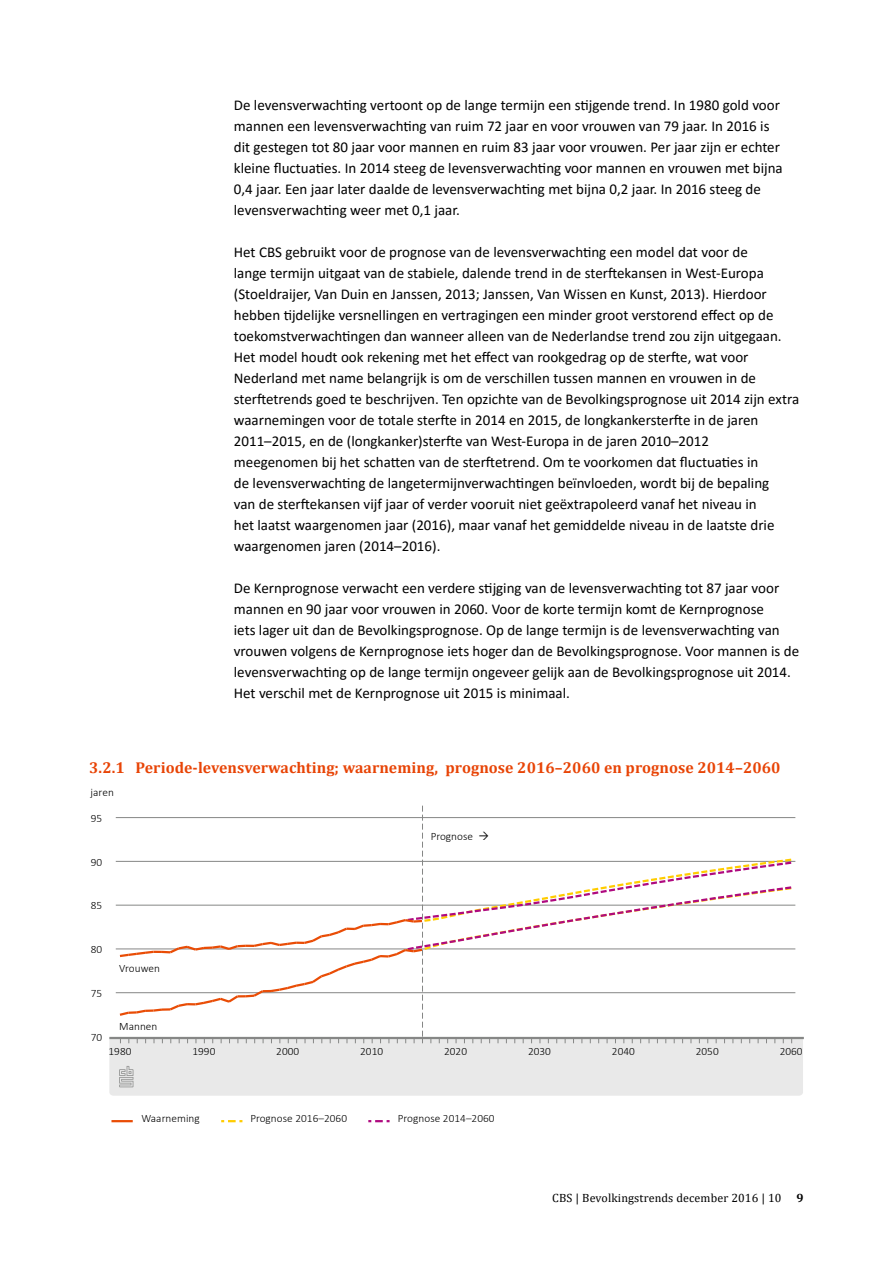
<style>
.page{position:relative;width:893px;height:1263px;background:#fff}
.page>*{position:absolute;margin:0;border:0;box-sizing:border-box;transform-origin:0 0}
.t1{font:700 15.75px "Cambria";letter-spacing:.005em;color:#e84406}
.t2{font:15px/21px "Calibri";color:#000}
.t3{font:12px "Cambria";letter-spacing:.01em;color:#000}
.t4{font:700 12px "Cambria";color:#000}
.t5{font:300 11.25px "Calibri";letter-spacing:.005em;color:#000}
</style>
<div class="page">
<hr style="left:111px;top:1120px;width:22px;height:2px;background:#e94c05">
<svg style="left:221px;top:1120px;width:21px;height:2px"></svg>
<svg style="left:368px;top:1120px;width:22px;height:2px"></svg>
<hr style="left:109px;top:1037px;width:695px;height:2px;background:#868786">
<svg style="left:109px;top:806px;width:694px;height:290px"></svg>
<p class="t2" style="left:234px;top:94px;width:550px">De levensverwachting vertoont op de lange termijn een stijgende trend. In 1980 gold voor mannen een levensverwachting van ruim 72 jaar en voor vrouwen van 79 jaar. In 2016 is dit gestegen tot 80 jaar voor mannen en ruim 83 jaar voor vrouwen. Per jaar zijn er echter kleine fluctuaties. In 2014 steeg de levensverwachting voor mannen en vrouwen met bijna 0,4 jaar. Een jaar later daalde de levensverwachting met bijna 0,2 jaar. In 2016 steeg de levensverwachting weer met 0,1 jaar.</p>
<p class="t2" style="left:234px;top:241px;width:567px">Het CBS gebruikt voor de prognose van de levensverwachting een model dat voor de<br>lange termijn uitgaat van de stabiele, dalende trend in de sterftekansen in West-Europa (Stoeldraijer, Van Duin en Janssen, 2013; Janssen, Van Wissen en Kunst, 2013). Hierdoor hebben tijdelijke versnellingen en vertragingen een minder groot verstorend effect op de toekomstverwachtingen dan wanneer alleen van de Nederlandse trend zou zijn uitgegaan.<br>Het model houdt ook rekening met het effect van rookgedrag op de sterfte, wat voor Nederland met name belangrijk is om de verschillen tussen mannen en vrouwen in de sterftetrends goed te beschrijven. Ten opzichte van de Bevolkingsprognose uit 2014 zijn extra waarnemingen voor de totale sterfte in 2014 en 2015, de longkankersterfte in de jaren 2011–2015, en de (longkanker)sterfte van West-Europa in de jaren 2010–2012<br>meegenomen bij het schatten van de sterftetrend. Om te voorkomen dat fluctuaties in<br>de levensverwachting de langetermijnverwachtingen beïnvloeden, wordt bij de bepaling<br>van de sterftekansen vijf jaar of verder vooruit niet geëxtrapoleerd vanaf het niveau in<br>het laatst waargenomen jaar (2016), maar vanaf het gemiddelde niveau in de laatste drie waargenomen jaren (2014–2016).</p>
<p class="t2" style="left:234px;top:577px;width:567px">De Kernprognose verwacht een verdere stijging van de levensverwachting tot 87 jaar voor mannen en 90 jaar voor vrouwen in 2060. Voor de korte termijn komt de Kernprognose<br>iets lager uit dan de Bevolkingsprognose. Op de lange termijn is de levensverwachting van vrouwen volgens de Kernprognose iets hoger dan de Bevolkingsprognose. Voor mannen is de levensverwachting op de lange termijn ongeveer gelijk aan de Bevolkingsprognose uit 2014.<br>Het verschil met de Kernprognose uit 2015 is minimaal.</p>
<p class="t1" style="left:89px;top:758px;width:693px">3.2.1 Periode-levensverwachting; waarneming, prognose 2016–2060 en prognose 2014–2060</p>
<p class="t5" style="left:90px;top:785px;width:25px">jaren</p>
<p class="t5" style="left:91px;top:811px;width:13px">95</p>
<p class="t5" style="left:91px;top:855px;width:13px">90</p>
<p class="t5" style="left:91px;top:899px;width:13px">85</p>
<p class="t5" style="left:91px;top:942px;width:13px">80</p>
<p class="t5" style="left:91px;top:986px;width:13px">75</p>
<p class="t5" style="left:91px;top:1030px;width:13px">70</p>
<p class="t5" style="left:119px;top:961px;width:42px">Vrouwen</p>
<p class="t5" style="left:119px;top:1020px;width:40px">Mannen</p>
<p class="t5" style="left:431px;top:829px;width:44px">Prognose</p>
<p class="t5" style="left:109px;top:1044px;width:24px">1980</p>
<p class="t5" style="left:192px;top:1044px;width:24px">1990</p>
<p class="t5" style="left:276px;top:1044px;width:24px">2000</p>
<p class="t5" style="left:360px;top:1044px;width:24px">2010</p>
<p class="t5" style="left:444px;top:1044px;width:24px">2020</p>
<p class="t5" style="left:528px;top:1044px;width:24px">2030</p>
<p class="t5" style="left:612px;top:1044px;width:24px">2040</p>
<p class="t5" style="left:696px;top:1044px;width:24px">2050</p>
<p class="t5" style="left:780px;top:1044px;width:24px">2060</p>
<p class="t5" style="left:141px;top:1111px;width:60px">Waarneming</p>
<p class="t5" style="left:250px;top:1111px;width:98px">Prognose 2016–2060</p>
<p class="t5" style="left:398px;top:1111px;width:98px">Prognose 2014–2060</p>
<p class="t3" style="left:552px;top:1191px;width:231px">CBS | Bevolkingstrends december 2016 | 10</p>
<p class="t4" style="left:797px;top:1191px;width:9px">9</p>
</div>
